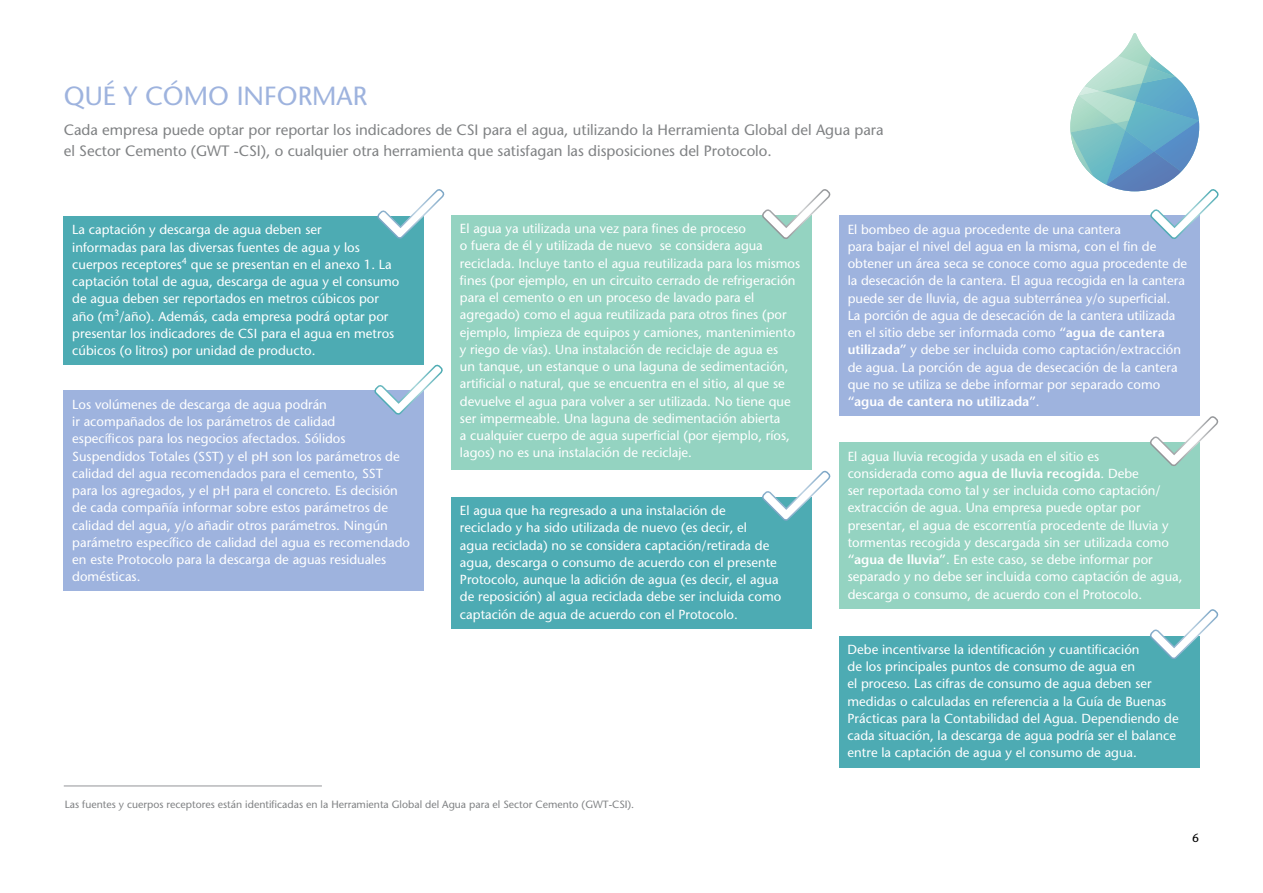
<style>
.page{position:relative;width:1263px;height:893px;background:#fff}
.page>*{position:absolute;margin:0;border:0;box-sizing:border-box;transform-origin:0 0}
.t1{font:500 26.25px "Stone Sans Std";color:#9eb3de}
.t2{font:500 15px/21.3px "Stone Sans Std";color:#808284}
.t3{font:500 13.2px/17.2px "Stone Sans Std";color:#fff}
.t4{font:500 12px "Stone Sans Std";color:#000}
.t5{font:500 10.5px "Stone Sans Std";color:#808284}
.s1{font-weight:600}
</style>
<div class="page">
<div style="left:64px;top:216px;width:360px;height:149px;background:#4dabb3"></div>
<svg style="left:377px;top:189px;width:68px;height:50px"></svg>
<div style="left:64px;top:391px;width:360px;height:200px;background:#9eb3de"></div>
<svg style="left:374px;top:364px;width:69px;height:51px"></svg>
<div style="left:451px;top:215px;width:360px;height:255px;background:#94d3c1"></div>
<svg style="left:762px;top:189px;width:69px;height:52px"></svg>
<div style="left:451px;top:497px;width:360px;height:132px;background:#4dabb3"></div>
<svg style="left:762px;top:470px;width:69px;height:53px"></svg>
<div style="left:839px;top:216px;width:360px;height:200px;background:#9eb3de"></div>
<svg style="left:1070px;top:33px;width:149px;height:208px"></svg>
<div style="left:839px;top:442px;width:360px;height:166px;background:#94d3c1"></div>
<svg style="left:1150px;top:416px;width:69px;height:52px"></svg>
<div style="left:839px;top:636px;width:360px;height:131px;background:#4dabb3"></div>
<svg style="left:1150px;top:609px;width:69px;height:52px"></svg>
<hr style="left:64px;top:786px;width:258px;height:1px;background:#939598">
<h1 class="t1" style="left:64px;top:80px;width:305px">QUÉ Y CÓMO INFORMAR</h1>
<p class="t2" style="left:64px;top:119px;width:821px">Cada empresa puede optar por reportar los indicadores de CSI para el agua, utilizando la Herramienta Global del Agua para el Sector Cemento (GWT -CSI), o cualquier otra herramienta que satisfagan las disposiciones del Protocolo.</p>
<p class="t3" style="left:72px;top:221px;width:329px">La captación y descarga de agua deben ser<br>informadas para las diversas fuentes de agua y los cuerpos receptores<sup>4</sup> que se presentan en el anexo 1. La captación total de agua, descarga de agua y el consumo de agua deben ser reportados en metros cúbicos por año (m<sup>3</sup>/año). Además, cada empresa podrá optar por presentar los indicadores de CSI para el agua en metros cúbicos (o litros) por unidad de producto.</p>
<p class="t3" style="left:72px;top:396px;width:339px">Los volúmenes de descarga de agua podrán<br>ir acompañados de los parámetros de calidad<br>específicos para los negocios afectados. Sólidos Suspendidos Totales (SST) y el pH son los parámetros de calidad del agua recomendados para el cemento, SST para los agregados, y el pH para el concreto. Es decisión de cada compañía informar sobre estos parámetros de calidad del agua, y/o añadir otros parámetros. Ningún parámetro específico de calidad del agua es recomendado en este Protocolo para la descarga de aguas residuales domésticas.</p>
<p class="t3" style="left:460px;top:220px;width:342px">El agua ya utilizada una vez para fines de proceso<br>o fuera de él y utilizada de nuevo se considera agua reciclada. Incluye tanto el agua reutilizada para los mismos fines (por ejemplo, en un circuito cerrado de refrigeración para el cemento o en un proceso de lavado para el agregado) como el agua reutilizada para otros fines (por ejemplo, limpieza de equipos y camiones, mantenimiento y riego de vías). Una instalación de reciclaje de agua es<br>un tanque, un estanque o una laguna de sedimentación, artificial o natural, que se encuentra en el sitio, al que se devuelve el agua para volver a ser utilizada. No tiene que ser impermeable. Una laguna de sedimentación abierta<br>a cualquier cuerpo de agua superficial (por ejemplo, ríos, lagos) no es una instalación de reciclaje.</p>
<p class="t3" style="left:460px;top:502px;width:323px">El agua que ha regresado a una instalación de<br>reciclado y ha sido utilizada de nuevo (es decir, el<br>agua reciclada) no se considera captación/retirada de agua, descarga o consumo de acuerdo con el presente Protocolo, aunque la adición de agua (es decir, el agua de reposición) al agua reciclada debe ser incluida como captación de agua de acuerdo con el Protocolo.</p>
<p class="t5" style="left:65px;top:798px;width:571px">Las fuentes y cuerpos receptores están identificadas en la Herramienta Global del Agua para el Sector Cemento (GWT-CSI).</p>
<p class="t3" style="left:848px;top:220px;width:341px">El bombeo de agua procedente de una cantera<br>para bajar el nivel del agua en la misma, con el fin de obtener un área seca se conoce como agua procedente de la desecación de la cantera. El agua recogida en la cantera puede ser de lluvia, de agua subterránea y/o superficial.<br>La porción de agua de desecación de la cantera utilizada en el sitio debe ser informada como <span class="s1">“agua de cantera utilizada”</span> y debe ser incluida como captación/extracción de agua. La porción de agua de desecación de la cantera que no se utiliza se debe informar por separado como <span class="s1">“agua de cantera no utilizada”</span>.</p>
<p class="t3" style="left:848px;top:447px;width:336px">El agua lluvia recogida y usada en el sitio es<br>considerada como <span class="s1">agua de lluvia recogida</span>. Debe<br>ser reportada como tal y ser incluida como captación/ extracción de agua. Una empresa puede optar por presentar, el agua de escorrentía procedente de lluvia y tormentas recogida y descargada sin ser utilizada como <span class="s1">“agua de lluvia”</span>. En este caso, se debe informar por separado y no debe ser incluida como captación de agua, descarga o consumo, de acuerdo con el Protocolo.</p>
<p class="t3" style="left:847px;top:641px;width:333px">Debe incentivarse la identificación y cuantificación<br>de los principales puntos de consumo de agua en<br>el proceso. Las cifras de consumo de agua deben ser medidas o calculadas en referencia a la Guía de Buenas Prácticas para la Contabilidad del Agua. Dependiendo de cada situación, la descarga de agua podría ser el balance entre la captación de agua y el consumo de agua.</p>
<p class="t4" style="left:1192px;top:831px;width:8px">6</p>
</div>
